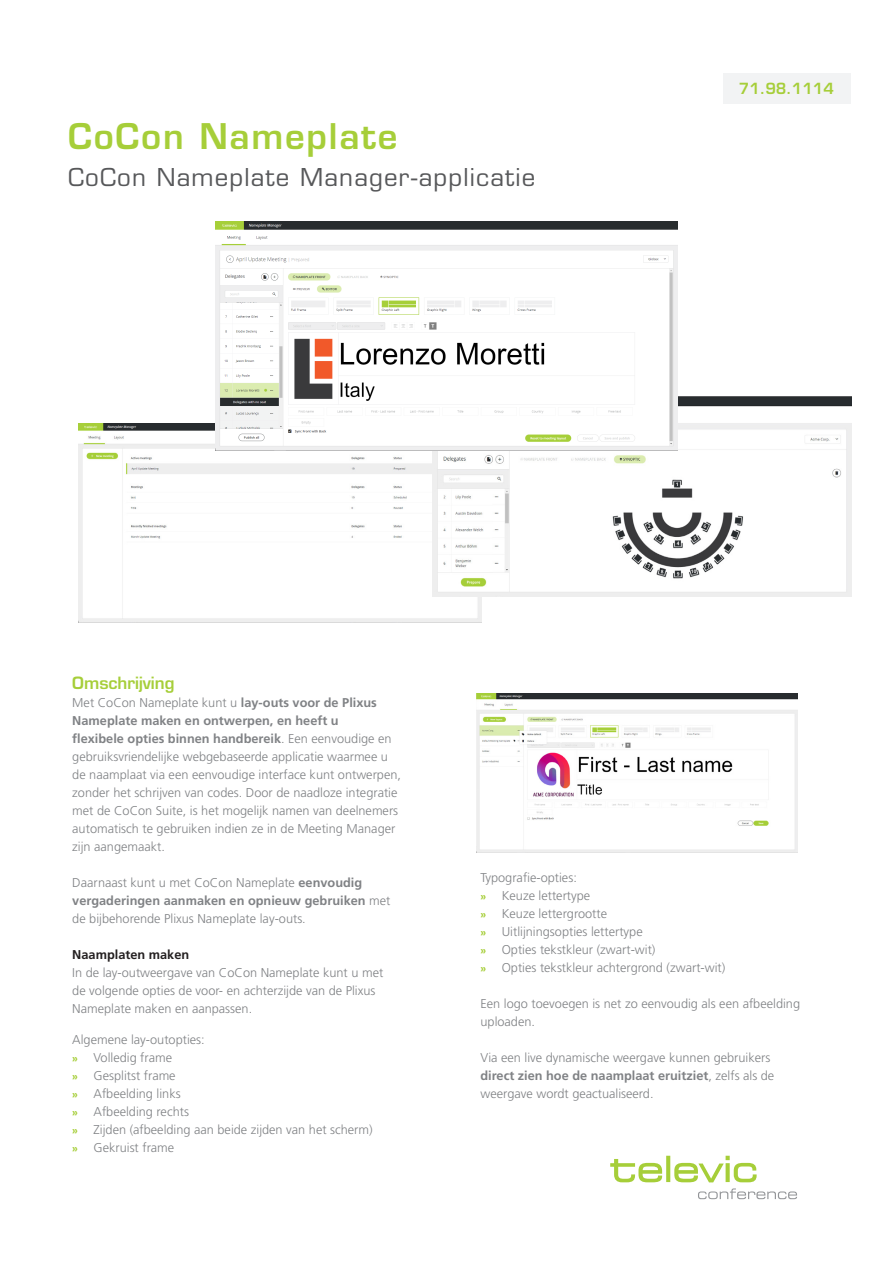
<style>
.page{position:relative;width:893px;height:1263px;background:#fff}
.page>*{position:absolute;margin:0;border:0;box-sizing:border-box;transform-origin:0 0}
.Titel_niveau_1{font:600 34.5px "Eurostile LT Std";letter-spacing:.05em;color:#a6ce39}
.Titel_niveau_2{font:24px "Eurostile LT Std";letter-spacing:.05em;color:#57585a}
.Titel_niveau_3{font:600 16.5px "Eurostile LT Std";color:#a6ce39}
.DATASHEET_-_number{font:600 15px "Eurostile LT Std";color:#a6ce39}
.BROOD___regular{font:300 12.75px/18px "Frutiger LT Std";color:#808285}
.BROOD___regular-2{font:700 12.75px "Frutiger LT Std";color:#231f20}
.s1{font-weight:700}
.s2{font-weight:700;font-size:10.5px;color:#a6ce39}
</style>
<div class="page">
<svg style="left:698px;top:1188px;width:99px;height:11px"></svg>
<svg style="left:610px;top:1156px;width:147px;height:26px"></svg>
<img style="left:78px;top:423px;width:403px;height:200px">
<img style="left:433px;top:396px;width:419px;height:201px">
<img style="left:216px;top:222px;width:461px;height:228px">
<div style="left:722px;top:73px;width:128px;height:30px;background:#f2f3f4"></div>
<img style="left:476px;top:693px;width:321px;height:159px">
<p class="Titel_niveau_1" style="left:68px;top:115px;width:331px">CoCon Nameplate</p>
<p class="Titel_niveau_2" style="left:68px;top:163px;width:469px">CoCon Nameplate Manager-applicatie</p>
<p class="DATASHEET_-_number" style="left:739px;top:79px;width:97px">71.98.1114</p>
<p class="DATASHEET_-_number" style="left:792px;top:79px;width:44px">2000</p>
<p class="Titel_niveau_3" style="left:72px;top:672px;width:104px">Omschrijving</p>
<p class="BROOD___regular" style="left:72px;top:693px;width:330px">Met CoCon Nameplate kunt u <span class="s1">lay-outs voor de Plixus Nameplate maken en ontwerpen, en heeft u<br>flexibele opties binnen handbereik</span>. Een eenvoudige en gebruiksvriendelijke webgebaseerde applicatie waarmee u de naamplaat via een eenvoudige interface kunt ontwerpen, zonder het schrijven van codes. Door de naadloze integratie met de CoCon Suite, is het mogelijk namen van deelnemers automatisch te gebruiken indien ze in de Meeting Manager zijn aangemaakt.</p>
<p class="BROOD___regular" style="left:72px;top:873px;width:320px">Daarnaast kunt u met CoCon Nameplate <span class="s1">eenvoudig vergaderingen aanmaken en opnieuw gebruiken</span> met de bijbehorende Plixus Nameplate lay-outs.</p>
<p class="BROOD___regular-2" style="left:72px;top:947px;width:118px">Naamplaten maken</p>
<p class="BROOD___regular" style="left:72px;top:963px;width:313px">In de lay-outweergave van CoCon Nameplate kunt u met de volgende opties de voor- en achterzijde van de Plixus<br>Nameplate maken en aanpassen.</p>
<p class="BROOD___regular" style="left:72px;top:1031px;width:134px">Algemene lay-outopties:</p>
<p class="BROOD___regular" style="left:72px;top:1049px;width:101px"><span class="s2">»</span> Volledig frame</p>
<p class="BROOD___regular" style="left:72px;top:1067px;width:105px"><span class="s2">»</span> Gesplitst frame</p>
<p class="BROOD___regular" style="left:72px;top:1085px;width:110px"><span class="s2">»</span> Afbeelding links</p>
<p class="BROOD___regular" style="left:72px;top:1103px;width:118px"><span class="s2">»</span> Afbeelding rechts</p>
<p class="BROOD___regular" style="left:72px;top:1121px;width:302px"><span class="s2">»</span> Zijden (afbeelding aan beide zijden van het scherm)</p>
<p class="BROOD___regular" style="left:72px;top:1139px;width:103px"><span class="s2">»</span> Gekruist frame</p>
<p class="BROOD___regular" style="left:480px;top:869px;width:98px">Typografie-opties:</p>
<p class="BROOD___regular" style="left:480px;top:887px;width:111px"><span class="s2">»</span> Keuze lettertype</p>
<p class="BROOD___regular" style="left:480px;top:905px;width:128px"><span class="s2">»</span> Keuze lettergrootte</p>
<p class="BROOD___regular" style="left:480px;top:923px;width:164px"><span class="s2">»</span> Uitlijningsopties lettertype</p>
<p class="BROOD___regular" style="left:480px;top:941px;width:176px"><span class="s2">»</span> Opties tekstkleur (zwart-wit)</p>
<p class="BROOD___regular" style="left:480px;top:959px;width:246px"><span class="s2">»</span> Opties tekstkleur achtergrond (zwart-wit)</p>
<p class="BROOD___regular" style="left:480px;top:995px;width:321px">Een logo toevoegen is net zo eenvoudig als een afbeelding uploaden.</p>
<p class="BROOD___regular" style="left:480px;top:1049px;width:295px">Via een live dynamische weergave kunnen gebruikers <span class="s1">direct zien hoe de naamplaat eruitziet</span>, zelfs als de weergave wordt geactualiseerd.</p>
</div>
